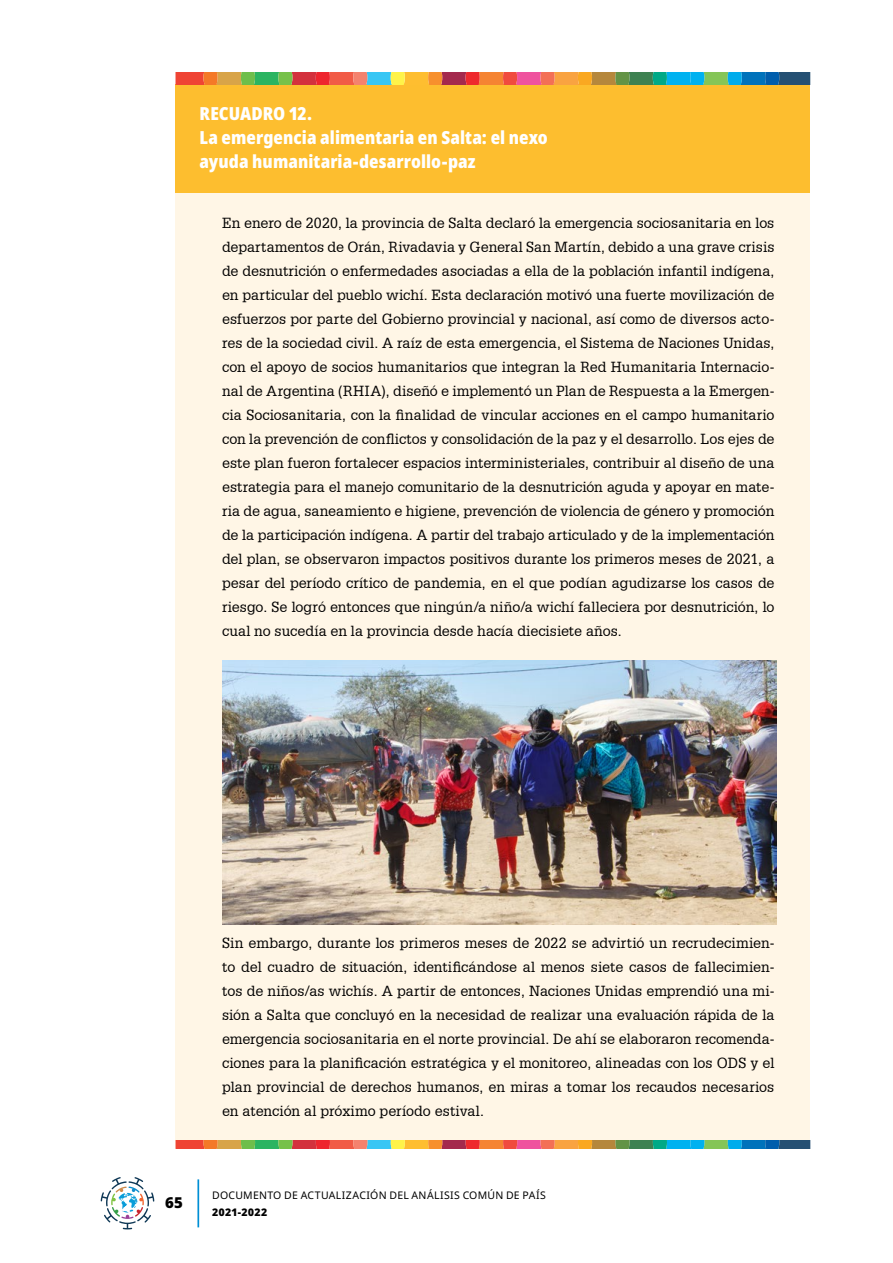
<style>
.page{position:relative;width:893px;height:1263px;background:#fff}
.page>*{position:absolute;margin:0;border:0;box-sizing:border-box;transform-origin:0 0}
.t1{font:900 condensed 18px/24px "Noto Sans";letter-spacing:.005em;color:#fff}
.t2{font:900 15px "Noto Sans";color:#000}
.t3{font:14.25px/24px "Glypha LT";color:#000;text-align:justify}
.t4{font:10.5px "Noto Sans";letter-spacing:.025em;color:#000}
.t5{font:900 10.5px "Noto Sans";letter-spacing:.025em;color:#000}
</style>
<div class="page">
<svg style="left:101px;top:1177px;width:53px;height:52px"></svg>
<hr style="left:197px;top:1179px;width:2px;height:48px;background:#008fd5">
<div style="left:176px;top:180px;width:634px;height:968px;background:#fff6e6"></div>
<div style="left:176px;top:84px;width:634px;height:108px;background:#fdbe2f"></div>
<svg style="left:176px;top:72px;width:634px;height:12px;background:#998466"></svg>
<svg style="left:176px;top:1140px;width:634px;height:9px;background:#998466"></svg>
<img style="left:223px;top:660px;width:553px;height:264px">
<p class="t1" style="left:200px;top:101px;width:350px">RECUADRO 12.<br>La emergencia alimentaria en Salta: el nexo ayuda humanitaria-desarrollo-paz</p>
<p class="t3" style="left:222px;top:211px;width:554px">En enero de 2020, la provincia de Salta declaró la emergencia sociosanitaria en los departamentos de Orán, Rivadavia y General San Martín, debido a una grave crisis de desnutrición o enfermedades asociadas a ella de la población infantil indígena, en particular del pueblo wichí. Esta declaración motivó una fuerte movilización de esfuerzos por parte del Gobierno provincial y nacional, así como de diversos acto&shy;res de la sociedad civil. A raíz de esta emergencia, el Sistema de Naciones Unidas, con el apoyo de socios humanitarios que integran la Red Humanitaria Internacio&shy;nal de Argentina (RHIA), diseñó e implementó un Plan de Respuesta a la Emergen&shy;cia Sociosanitaria, con la finalidad de vincular acciones en el campo humanitario con la prevención de conflictos y consolidación de la paz y el desarrollo. Los ejes de este plan fueron fortalecer espacios interministeriales, contribuir al diseño de una estrategia para el manejo comunitario de la desnutrición aguda y apoyar en mate&shy;ria de agua, saneamiento e higiene, prevención de violencia de género y promoción de la participación indígena. A partir del trabajo articulado y de la implementación del plan, se observaron impactos positivos durante los primeros meses de 2021, a pesar del período crítico de pandemia, en el que podían agudizarse los casos de riesgo. Se logró entonces que ningún/a niño/a wichí falleciera por desnutrición, lo cual no sucedía en la provincia desde hacía diecisiete años.</p>
<p class="t2" style="left:165px;top:1191px;width:19px">65</p>
<p class="t3" style="left:222px;top:931px;width:554px">Sin embargo, durante los primeros meses de 2022 se advirtió un recrudecimien&shy;to del cuadro de situación, identificándose al menos siete casos de fallecimien&shy;tos de niños/as wichís. A partir de entonces, Naciones Unidas emprendió una mi&shy;sión a Salta que concluyó en la necesidad de realizar una evaluación rápida de la emergencia sociosanitaria en el norte provincial. De ahí se elaboraron recomenda&shy;ciones para la planificación estratégica y el monitoreo, alineadas con los ODS y el plan provincial de derechos humanos, en miras a tomar los recaudos necesarios en atención al próximo período estival.</p>
<p class="t4" style="left:212px;top:1188px;width:335px">DOCUMENTO DE ACTUALIZACIÓN DEL ANÁLISIS COMÚN DE PAÍS</p>
<p class="t5" style="left:212px;top:1204px;width:57px">2021-2022</p>
</div>
